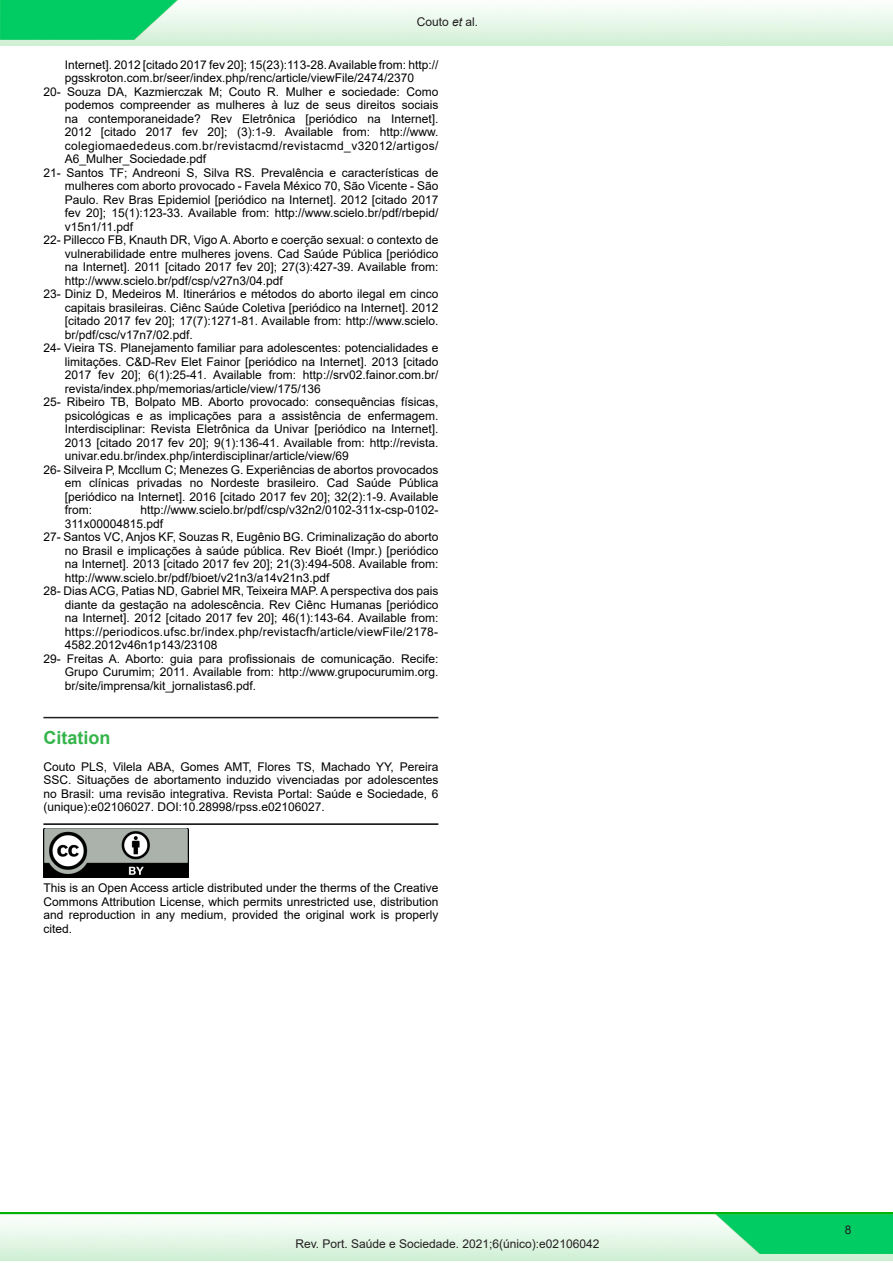
<style>
.page{position:relative;width:893px;height:1263px;background:#fff}
.page>*{position:absolute;margin:0;border:0;box-sizing:border-box;transform-origin:0 0}
.Título_Referência_e{font:700 18px "Arial";color:#35b44a}
.Referências{font:12px/13.5px "Arial";color:#000;text-align:justify}
.Texto_como_citar{font:12px/13.5px "Arial";color:#000;text-align:justify}
.t1{font:12px "Arial";color:#231f20}
.s1{font-style:italic}
</style>
<div class="page">
<img style="left:1px;top:1212px;width:892px;height:48px">
<img style="left:1px;top:0;width:892px;height:45px">
<hr style="left:43px;top:717px;width:395px;height:1px;background:#231f20">
<hr style="left:43px;top:823px;width:395px;height:2px;background:#000">
<img style="left:43px;top:828px;width:145px;height:50px">
<p class="t1" style="left:417px;top:13px;width:63px">Couto <span class="s1">et</span> al.</p>
<p class="Referências" style="left:65px;top:58px;width:375px">Internet]. 2012 [citado 2017 fev 20]; 15(23):113-28. Available from: http:// pgsskroton.com.br/seer/index.php/renc/article/viewFile/2474/2370</p>
<p class="Referências" style="left:65px;top:85px;width:375px;text-indent:-21px">20- Souza DA, Kazmierczak M; Couto R. Mulher e sociedade: Como podemos compreender as mulheres à luz de seus direitos sociais na contemporaneidade? Rev Eletrônica [periódico na Internet].<br>2012 [citado 2017 fev 20]; (3):1-9. Available from: http://www. colegiomaededeus.com.br/revistacmd/revistacmd_v32012/artigos/ A6_Mulher_Sociedade.pdf</p>
<p class="Referências" style="left:65px;top:166px;width:375px;text-indent:-21px">21- Santos TF; Andreoni S, Silva RS. Prevalência e características de mulheres com aborto provocado - Favela México 70, São Vicente - São Paulo. Rev Bras Epidemiol [periódico na Internet]. 2012 [citado 2017 fev 20]; 15(1):123-33. Available from: http://www.scielo.br/pdf/rbepid/ v15n1/11.pdf</p>
<p class="Referências" style="left:65px;top:233px;width:375px;text-indent:-21px">22- Pillecco FB, Knauth DR, Vigo A. Aborto e coerção sexual: o contexto de vulnerabilidade entre mulheres jovens. Cad Saúde Pública [periódico na Internet]. 2011 [citado 2017 fev 20]; 27(3):427-39. Available from: http://www.scielo.br/pdf/csp/v27n3/04.pdf</p>
<p class="Referências" style="left:65px;top:287px;width:375px;text-indent:-21px">23- Diniz D, Medeiros M. Itinerários e métodos do aborto ilegal em cinco capitais brasileiras. Ciênc Saúde Coletiva [periódico na Internet]. 2012 [citado 2017 fev 20]; 17(7):1271-81. Available from: http://www.scielo. br/pdf/csc/v17n7/02.pdf.</p>
<p class="Referências" style="left:65px;top:341px;width:375px;text-indent:-21px">24- Vieira TS. Planejamento familiar para adolescentes: potencialidades e limitações. C&amp;D-Rev Elet Fainor [periódico na Internet]. 2013 [citado 2017 fev 20]; 6(1):25-41. Available from: http://srv02.fainor.com.br/ revista/index.php/memorias/article/view/175/136</p>
<p class="Referências" style="left:65px;top:395px;width:375px;text-indent:-21px">25- Ribeiro TB, Bolpato MB. Aborto provocado: consequências físicas, psicológicas e as implicações para a assistência de enfermagem.<br>Interdisciplinar: Revista Eletrônica da Univar [periódico na Internet].<br>2013 [citado 2017 fev 20]; 9(1):136-41. Available from: http://revista. univar.edu.br/index.php/interdisciplinar/article/view/69</p>
<p class="Referências" style="left:65px;top:463px;width:375px;text-indent:-21px">26- Silveira P, Mccllum C; Menezes G. Experiências de abortos provocados em clínicas privadas no Nordeste brasileiro. Cad Saúde Pública [periódico na Internet]. 2016 [citado 2017 fev 20]; 32(2):1-9. Available from:</p>
<p class="Referências" style="left:65px;top:503px;width:375px;text-indent:76px">http://www.scielo.br/pdf/csp/v32n2/0102-311x-csp-0102-<br>311x00004815.pdf</p>
<p class="Referências" style="left:65px;top:530px;width:375px;text-indent:-21px">27- Santos VC, Anjos KF, Souzas R, Eugênio BG. Criminalização do aborto no Brasil e implicações à saúde pública. Rev Bioét (Impr.) [periódico na Internet]. 2013 [citado 2017 fev 20]; 21(3):494-508. Available from: http://www.scielo.br/pdf/bioet/v21n3/a14v21n3.pdf</p>
<p class="Referências" style="left:65px;top:584px;width:375px;text-indent:-21px">28- Dias ACG, Patias ND, Gabriel MR, Teixeira MAP. A perspectiva dos pais diante da gestação na adolescência. Rev Ciênc Humanas [periódico na Internet]. 2012 [citado 2017 fev 20]; 46(1):143-64. Available from: https://periodicos.ufsc.br/index.php/revistacfh/article/viewFile/2178- 4582.2012v46n1p143/23108</p>
<p class="Referências" style="left:65px;top:652px;width:375px;text-indent:-21px">29- Freitas A. Aborto: guia para profissionais de comunicação. Recife:<br>Grupo Curumim; 2011. Available from: http://www.grupocurumim.org. br/site/imprensa/kit_jornalistas6.pdf.</p>
<p class="Título_Referência_e" style="left:43px;top:725px;width:68px">Citation</p>
<p class="Texto_como_citar" style="left:43px;top:760px;width:396px">Couto PLS, Vilela ABA, Gomes AMT, Flores TS, Machado YY, Pereira SSC. Situações de abortamento induzido vivenciadas por adolescentes no Brasil: uma revisão integrativa. Revista Portal: Saúde e Sociedade, 6 (unique):e02106027. DOI:10.28998/rpss.e02106027.</p>
<p class="Texto_como_citar" style="left:43px;top:881px;width:396px">This is an Open Access article distributed under the therms of the Creative Commons Attribution License, which permits unrestricted use, distribution and reproduction in any medium, provided the original work is properly cited.</p>
<p class="t1" style="left:295px;top:1235px;width:305px">Rev. Port. Saúde e Sociedade. 2021;6(único):e02106042</p>
<p class="t1" style="left:845px;top:1221px;width:8px">8</p>
</div>
